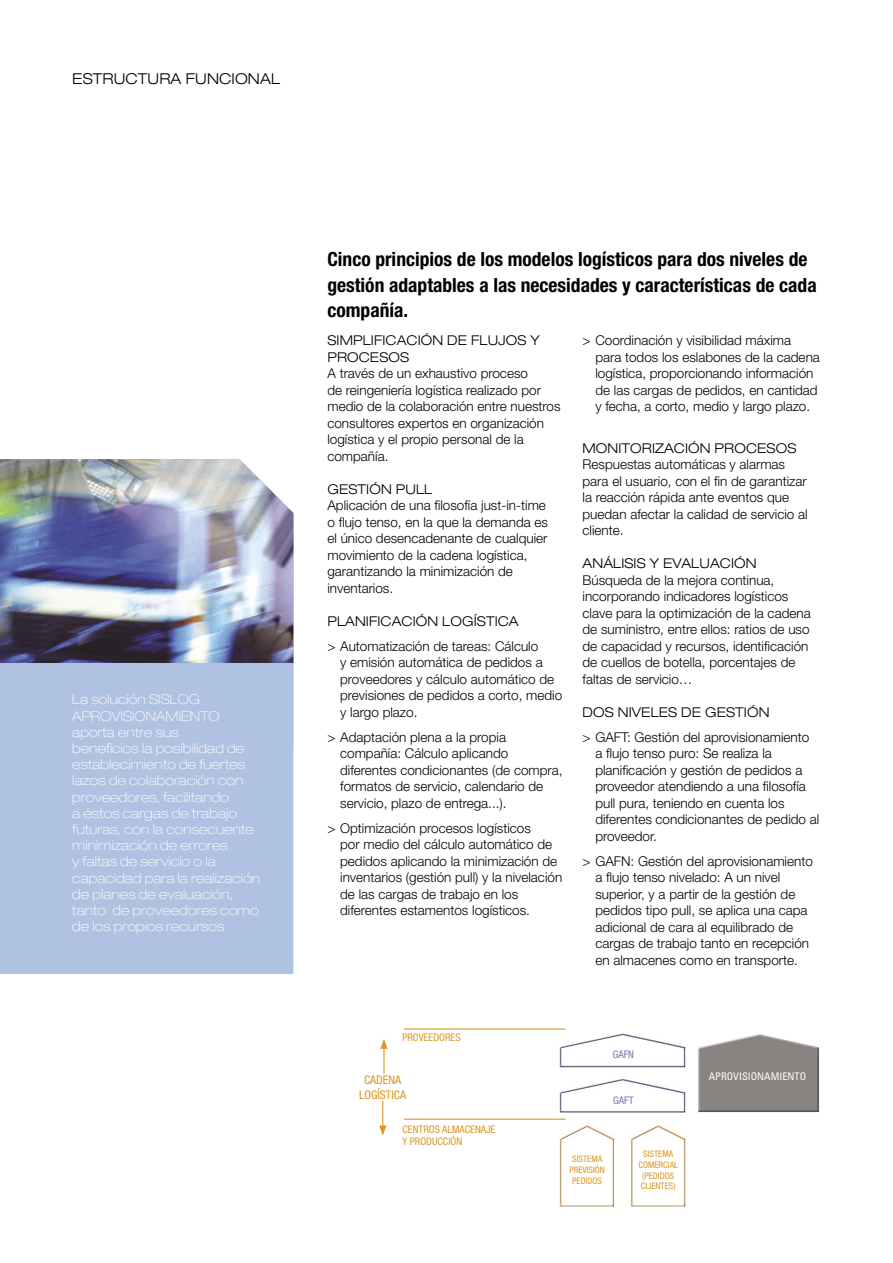
<style>
.page{position:relative;width:893px;height:1263px;background:#fff}
.page>*{position:absolute;margin:0;border:0;box-sizing:border-box;transform-origin:0 0}
.t1{font:700 condensed 19.5px/25.5px "Helvetica Neue";color:#000}
.t2{font:300 expanded 15px "Helvetica Neue";letter-spacing:.01em;color:#000}
.t3{font:300 13.5px/16.5px "Helvetica Neue";color:#000}
.t4{font:100 expanded 13.5px/16.2px "Helvetica Neue";letter-spacing:.01em;color:#fff}
.t5{font:300 expanded 13.5px/16.5px "Helvetica Neue";letter-spacing:.01em;color:#000}
.t6{font:condensed 12px/14.4px "Helvetica Neue";color:#da9823;text-align:center}
.t7{font:condensed 10.5px/12.6px "Helvetica Neue";color:#da9823}
.t8{font:condensed 10.5px "Univers";color:#fff}
.t9{font:condensed 10.5px "Helvetica Neue";color:#8372ab}
.t10{font:condensed 9px/10.8px "Helvetica Neue";color:#da9823;text-align:center}
</style>
<div class="page">
<div style="left:0;top:748px;width:293px;height:226px;background:#b0c2e2"></div>
<div style="left:0;top:663px;width:293px;height:85px;background:#b0c2e2"></div>
<img style="left:0;top:459px;width:293px;height:204px">
<img style="left:559px;top:1033px;width:260px;height:174px">
<hr style="left:404px;top:1028px;width:162px;height:1px;background:#da9823">
<hr style="left:404px;top:1118px;width:162px;height:2px;background:#da9823">
<hr style="left:383px;top:1046px;width:2px;height:28px;background:#da9823">
<svg style="left:380px;top:1039px;width:8px;height:10px"></svg>
<svg style="left:379px;top:1101px;width:7px;height:34px"></svg>
<p class="t2" style="left:72px;top:70px;width:209px">ESTRUCTURA FUNCIONAL</p>
<p class="t4" style="left:72px;top:691px;width:189px">La solución SISLOG<br>APROVISIONAMIENTO aporta entre sus<br>beneficios la posibilidad de establecimiento de fuertes lazos de colaboración con proveedores, facilitando<br>a éstos cargas de trabajo futuras, con la consecuente minimización de errores<br>y faltas de servicio o la capacidad para la realización de planes de evaluación, tanto de proveedores como de los propios recursos</p>
<h1 class="t1" style="left:327px;top:246px;width:491px">Cinco principios de los modelos logísticos para dos niveles de gestión adaptables a las necesidades y características de cada compañía.</h1>
<p class="t5" style="left:327px;top:332px;width:214px">SIMPLIFICACIÓN DE FLUJOS Y<br>PROCESOS</p>
<p class="t3" style="left:327px;top:365px;width:235px">A través de un exhaustivo proceso<br>de reingeniería logística realizado por medio de la colaboración entre nuestros consultores expertos en organización logística y el propio personal de la compañía.</p>
<p class="t5" style="left:327px;top:480px;width:106px">GESTIÓN PULL</p>
<p class="t3" style="left:327px;top:497px;width:222px">Aplicación de una filosofía just-in-time o flujo tenso, en la que la demanda es el único desencadenante de cualquier movimiento de la cadena logística, garantizando la minimización de inventarios.</p>
<p class="t5" style="left:327px;top:612px;width:193px">PLANIFICACIÓN LOGÍSTICA</p>
<p class="t3" style="left:340px;top:637px;width:224px;text-indent:-13px">&gt; Automatización de tareas: Cálculo<br>y emisión automática de pedidos a proveedores y cálculo automático de previsiones de pedidos a corto, medio y largo plazo.</p>
<p class="t3" style="left:340px;top:728px;width:224px;text-indent:-13px">&gt; Adaptación plena a la propia compañía: Cálculo aplicando diferentes condicionantes (de compra, formatos de servicio, calendario de servicio, plazo de entrega...).</p>
<p class="t3" style="left:340px;top:819px;width:224px;text-indent:-13px">&gt; Optimización procesos logísticos<br>por medio del cálculo automático de pedidos aplicando la minimización de inventarios (gestión pull) y la nivelación de las cargas de trabajo en los diferentes estamentos logísticos.</p>
<p class="t3" style="left:595px;top:332px;width:226px;text-indent:-13px">&gt; Coordinación y visibilidad máxima para todos los eslabones de la cadena logística, proporcionando información de las cargas de pedidos, en cantidad y fecha, a corto, medio y largo plazo.</p>
<p class="t5" style="left:583px;top:439px;width:215px">MONITORIZACIÓN PROCESOS</p>
<p class="t3" style="left:583px;top:456px;width:227px">Respuestas automáticas y alarmas para el usuario, con el fin de garantizar la reacción rápida ante eventos que puedan afectar la calidad de servicio al cliente.</p>
<p class="t5" style="left:583px;top:555px;width:175px">ANÁLISIS Y EVALUACIÓN</p>
<p class="t3" style="left:583px;top:571px;width:230px">Búsqueda de la mejora continua, incorporando indicadores logísticos clave para la optimización de la cadena de suministro, entre ellos: ratios de uso de capacidad y recursos, identificación de cuellos de botella, porcentajes de faltas de servicio…</p>
<p class="t5" style="left:583px;top:703px;width:188px">DOS NIVELES DE GESTIÓN</p>
<p class="t3" style="left:595px;top:728px;width:226px;text-indent:-13px">&gt; GAFT: Gestión del aprovisionamiento a flujo tenso puro: Se realiza la planificación y gestión de pedidos a proveedor atendiendo a una filosofía pull pura, teniendo en cuenta los diferentes condicionantes de pedido al proveedor.</p>
<p class="t3" style="left:595px;top:852px;width:219px;text-indent:-13px">&gt; GAFN: Gestión del aprovisionamiento a flujo tenso nivelado: A un nivel superior, y a partir de la gestión de pedidos tipo pull, se aplica una capa adicional de cara al equilibrado de cargas de trabajo tanto en recepción en almacenes como en transporte.</p>
<p class="t7" style="left:402px;top:1031px;width:60px">PROVEEDORES</p>
<p class="t6" style="left:359px;top:1073px;width:49px">CADENA<br>LOGÍSTICA</p>
<p class="t7" style="left:402px;top:1123px;width:94px">CENTROS ALMACENAJE<br>Y PRODUCCIÓN</p>
<p class="t9" style="left:613px;top:1048px;width:23px">GAFN</p>
<p class="t9" style="left:613px;top:1094px;width:22px">GAFT</p>
<p class="t10" style="left:569px;top:1154px;width:37px">SISTEMA<br>PREVISIÓN<br>PEDIDOS</p>
<p class="t10" style="left:638px;top:1148px;width:41px">SISTEMA<br>COMERCIAL (PEDIDOS<br>CLIENTES)</p>
<p class="t8" style="left:709px;top:1070px;width:99px">APROVISIONAMIENTO</p>
</div>
